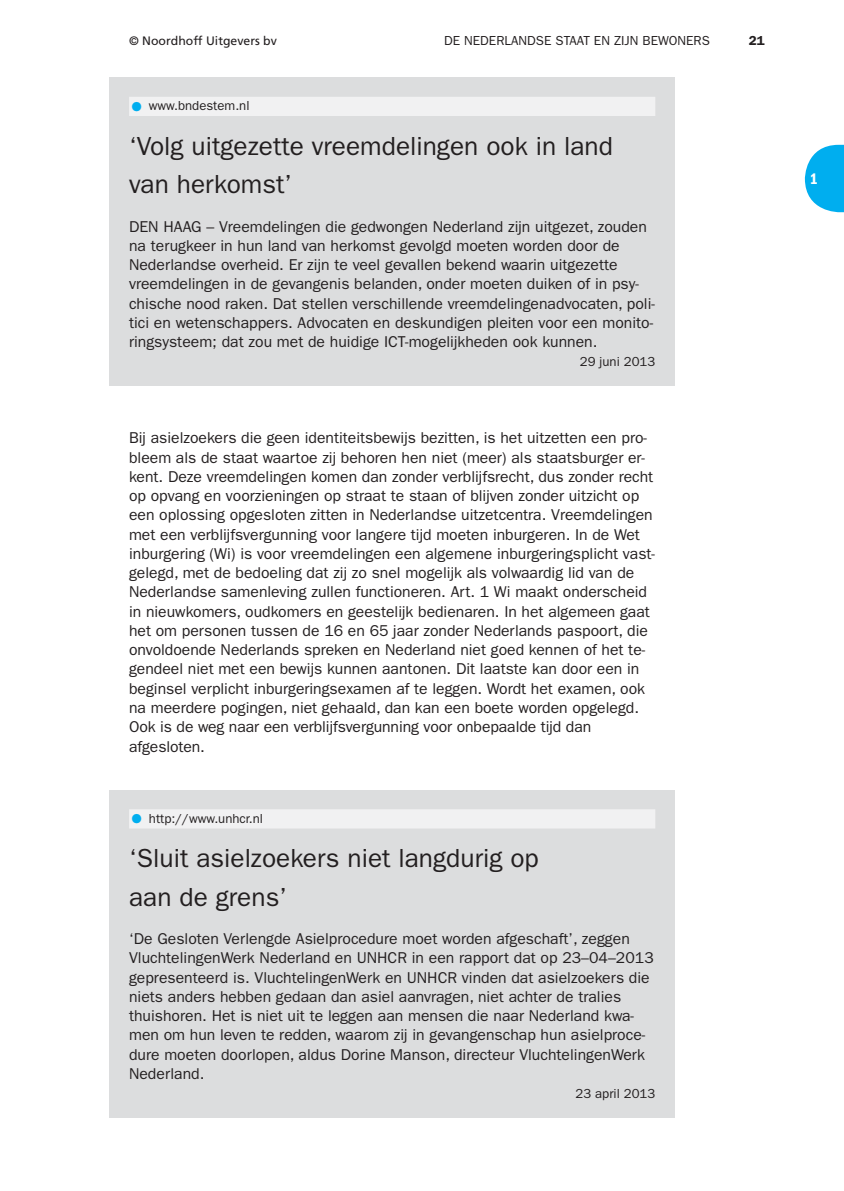
<style>
.page{position:relative;width:844px;height:1191px;background:#fff}
.page>*{position:absolute;margin:0;border:0;box-sizing:border-box;transform-origin:0 0}
.t1{font:26.25px/38.5px "ITC Franklin Gothic Std";color:#231f20}
.t2{font:15.75px/19.2px "ITC Franklin Gothic Std";color:#231f20}
.t3{font:15.75px "ITC Franklin Gothic Std Dm Cd";color:#fff}
.t4{font:13.12px "ITC Franklin Gothic Std";color:#231f20}
.t5{font:600 13.12px "ITC Franklin Gothic Std";color:#231f20}
.t6{font:12.25px "Frutiger LT Std";color:#231f20}
.s1{font-family:"WN Mo HO Picto Regular";font-size:7px;color:#00aeef}
</style>
<div class="page">
<svg style="left:804px;top:145px;width:39px;height:67px"></svg>
<div style="left:109px;top:77px;width:566px;height:308px;background:#dcddde"></div>
<div style="left:129px;top:97px;width:526px;height:19px;background:#f1f1f2"></div>
<div style="left:109px;top:790px;width:566px;height:327px;background:#dcddde"></div>
<div style="left:129px;top:809px;width:526px;height:19px;background:#f1f1f2"></div>
<p class="t6" style="left:129px;top:35px;width:149px">© Noordhoff Uitgevers bv</p>
<p class="t4" style="left:444px;top:35px;width:267px">DE NEDERLANDSE STAAT EN ZIJN BEWONERS</p>
<p class="t5" style="left:748px;top:35px;width:17px">21</p>
<p class="t4" style="left:131px;top:101px;width:119px"><span class="s1">1</span> www.bndestem.nl</p>
<h1 class="t1" style="left:129px;top:128px;width:485px">‘Volg uitgezette vreemdelingen ook in land van herkomst’</h1>
<p class="t2" style="left:129px;top:218px;width:527px">DEN HAAG – Vreemdelingen die gedwongen Nederland zijn uitgezet, zouden na terugkeer in hun land van herkomst gevolgd moeten worden door de Nederlandse overheid. Er zijn te veel gevallen bekend waarin uitgezette vreemdelingen in de gevangenis belanden, onder moeten duiken of in psy&shy;chische nood raken. Dat stellen verschillende vreemdelingenadvocaten, poli&shy;tici en wetenschappers. Advocaten en deskundigen pleiten voor een monito&shy;ringsysteem; dat zou met de huidige ICT-mogelijkheden ook kunnen.</p>
<p class="t4" style="left:579px;top:357px;width:77px">29 juni 2013</p>
<p class="t2" style="left:129px;top:429px;width:527px">Bij asielzoekers die geen identiteitsbewijs bezitten, is het uitzetten een pro&shy;bleem als de staat waartoe zij behoren hen niet (meer) als staatsburger er&shy;kent. Deze vreemdelingen komen dan zonder verblijfsrecht, dus zonder recht op opvang en voorzieningen op straat te staan of blijven zonder uitzicht op een oplossing opgesloten zitten in Nederlandse uitzetcentra. Vreemdelingen met een verblijfsvergunning voor langere tijd moeten inburgeren. In de Wet inburgering (Wi) is voor vreemdelingen een algemene inburgeringsplicht vast&shy;gelegd, met de bedoeling dat zij zo snel mogelijk als volwaardig lid van de Nederlandse samenleving zullen functioneren. Art. 1 Wi maakt onderscheid in nieuwkomers, oudkomers en geestelijk bedienaren. In het algemeen gaat het om personen tussen de 16 en 65 jaar zonder Nederlands paspoort, die onvoldoende Nederlands spreken en Nederland niet goed kennen of het te&shy;gendeel niet met een bewijs kunnen aantonen. Dit laatste kan door een in beginsel verplicht inburgeringsexamen af te leggen. Wordt het examen, ook na meerdere pogingen, niet gehaald, dan kan een boete worden opgelegd.<br>Ook is de weg naar een verblijfsvergunning voor onbepaalde tijd dan afgesloten.</p>
<p class="t4" style="left:131px;top:813px;width:133px"><span class="s1">1</span> http://www.unhcr.nl</p>
<h1 class="t1" style="left:129px;top:840px;width:411px">‘Sluit asielzoekers niet langdurig op aan de grens’</h1>
<p class="t2" style="left:129px;top:930px;width:526px">‘De Gesloten Verlengde Asielprocedure moet worden afgeschaft’, zeggen VluchtelingenWerk Nederland en UNHCR in een rapport dat op 23–04–2013 gepresenteerd is. VluchtelingenWerk en UNHCR vinden dat asielzoekers die niets anders hebben gedaan dan asiel aanvragen, niet achter de tralies thuishoren. Het is niet uit te leggen aan mensen die naar Nederland kwa&shy;men om hun leven te redden, waarom zij in gevangenschap hun asielproce&shy;dure moeten doorlopen, aldus Dorine Manson, directeur VluchtelingenWerk Nederland.</p>
<p class="t4" style="left:575px;top:1088px;width:81px">23 april 2013</p>
<p class="t3" style="left:809px;top:172px;width:10px">1</p>
</div>
